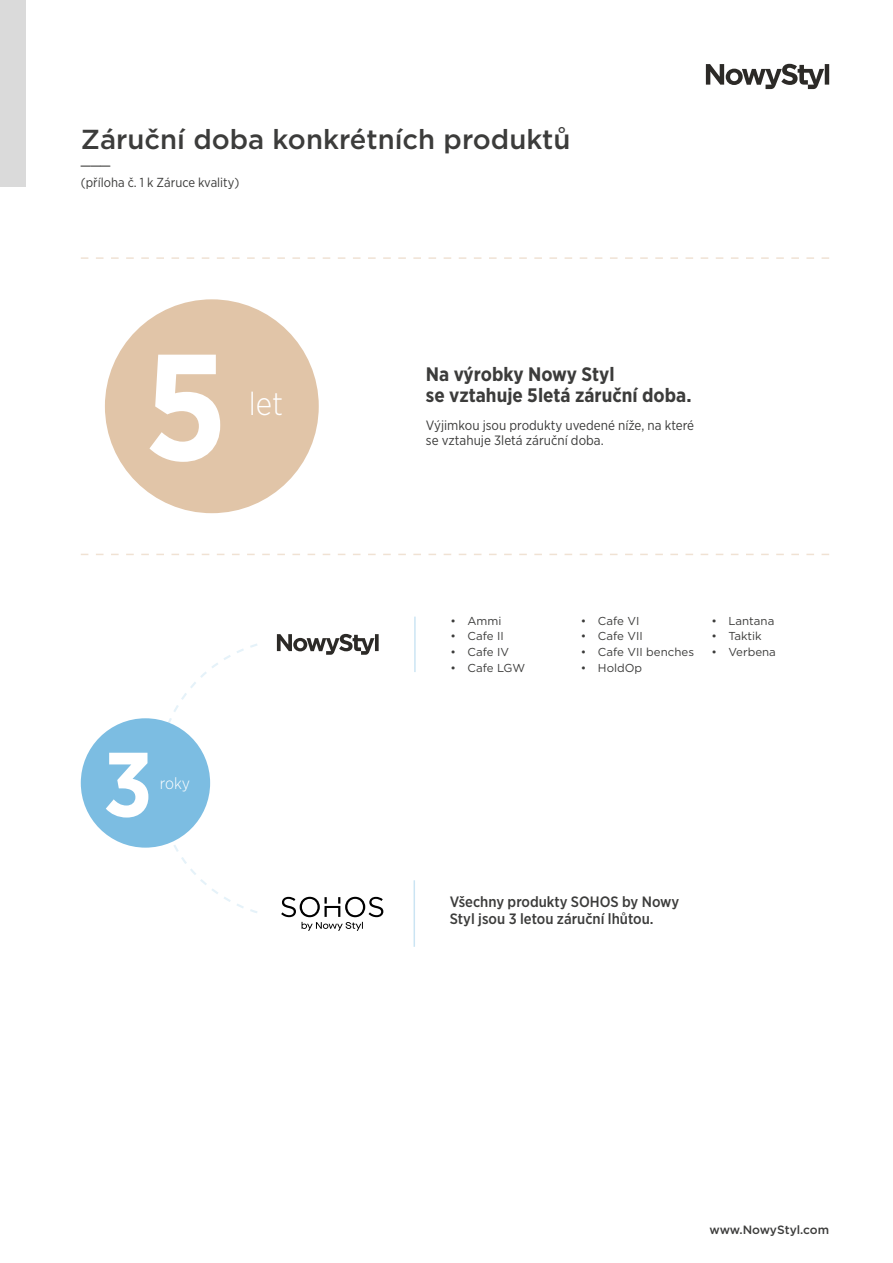
<style>
.page{position:relative;width:893px;height:1263px;background:#fff}
.page>*{position:absolute;margin:0;border:0;box-sizing:border-box;transform-origin:0 0}
.t1{font:700 150.6px "Gotham Narrow";color:#fff}
.t2{font:700 91.05px "Gotham Narrow";color:#fff}
.t3{font:300 32.4px "Gotham Narrow";color:#fff}
.t4{font:500 27.45px "Gotham";color:#3c3c3b}
.t5{font:700 19.5px/21px "Gotham Narrow";color:#3c3c3b}
.t6{font:16.5px "Gotham";color:#3c3c3b}
.t7{font:300 16.35px "Gotham Narrow";color:#fff}
.t8{font:500 15px/16.5px "Gotham Narrow";color:#3c3c3b}
.t9{font:13.5px/15px "Gotham Narrow";color:#3c3c3b}
.t10{font:13.05px "Gotham Narrow";color:#3c3c3b}
.t11{font:500 12px "Gotham";letter-spacing:-.005em;color:#3c3c3b}
.t12{font:11.55px "Gotham";color:#3c3c3b}
</style>
<div class="page">
<div style="left:0;top:0;width:26px;height:187px;background:#dadada"></div>
<svg style="left:81px;top:554px;width:748px;height:1px"></svg>
<svg style="left:81px;top:257px;width:748px;height:2px"></svg>
<div style="left:105px;top:299px;width:214px;height:214px;background:#e1c5a8;border-radius:50%"></div>
<svg style="left:706px;top:64px;width:123px;height:25px"></svg>
<hr style="left:414px;top:617px;width:2px;height:55px;background:#7cbde2">
<svg style="left:159px;top:643px;width:98px;height:270px"></svg>
<div style="left:81px;top:718px;width:129px;height:130px;background:#7cbde2;border-radius:50%"></div>
<svg style="left:277px;top:634px;width:102px;height:21px"></svg>
<hr style="left:414px;top:880px;width:1px;height:67px;background:#7cbde2">
<svg style="left:281px;top:897px;width:102px;height:34px"></svg>
<h3 class="t4" style="left:81px;top:121px;width:491px">Záruční doba konkrétních produktů</h3>
<h3 class="t6" style="left:81px;top:148px;width:31px">___</h3>
<p class="t10" style="left:81px;top:174px;width:160px">(příloha č. 1 k Záruce kvality)</p>
<h1 class="t1" style="left:145px;top:310px;width:84px">5</h1>
<h3 class="t3" style="left:249px;top:384px;width:36px">let</h3>
<h2 class="t2" style="left:103px;top:726px;width:51px">3</h2>
<h3 class="t7" style="left:160px;top:773px;width:32px">roky</h3>
<h3 class="t5" style="left:426px;top:363px;width:267px">Na výrobky Nowy Styl<br>se vztahuje 5letá záruční doba.</h3>
<p class="t9" style="left:426px;top:418px;width:270px">Výjimkou jsou produkty uvedené níže, na které se vztahuje 3letá záruční doba.</p>
<p class="t12" style="left:450px;top:613px;width:52px">• Ammi</p>
<p class="t12" style="left:450px;top:629px;width:55px">• Cafe II</p>
<p class="t12" style="left:450px;top:644px;width:60px">• Cafe IV</p>
<p class="t12" style="left:450px;top:660px;width:76px">• Cafe LGW</p>
<p class="t12" style="left:581px;top:613px;width:60px">• Cafe VI</p>
<p class="t12" style="left:581px;top:629px;width:63px">• Cafe VII</p>
<p class="t12" style="left:581px;top:644px;width:115px">• Cafe VII benches</p>
<p class="t12" style="left:581px;top:660px;width:63px">• HoldOp</p>
<p class="t12" style="left:711px;top:613px;width:64px">• Lantana</p>
<p class="t12" style="left:711px;top:629px;width:52px">• Taktik</p>
<p class="t12" style="left:711px;top:644px;width:66px">• Verbena</p>
<p class="t8" style="left:450px;top:893px;width:231px">Všechny produkty SOHOS by Nowy<br>Styl jsou 3 letou záruční lhůtou.</p>
<p class="t11" style="left:709px;top:1221px;width:121px">www.NowyStyl.com</p>
</div>
